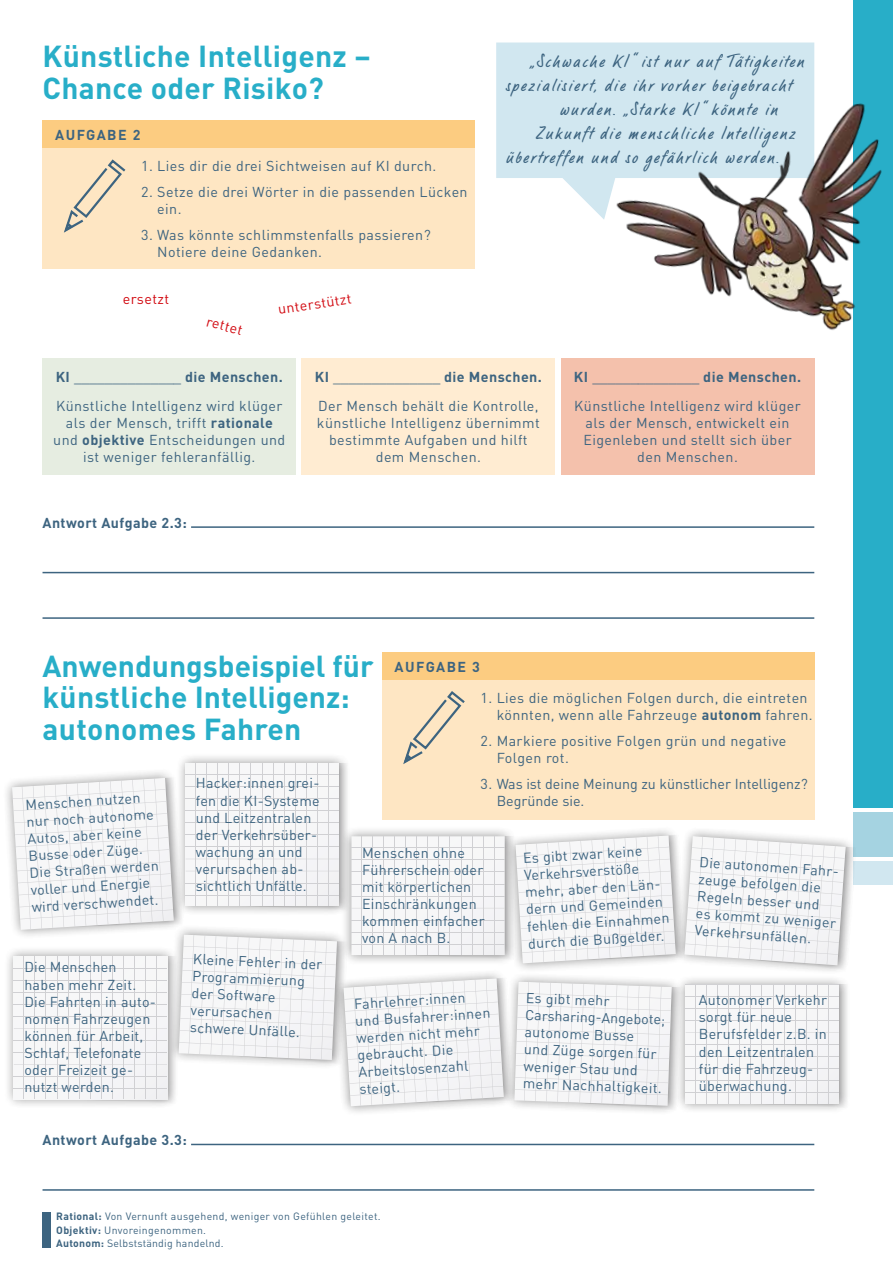
<style>
.page{position:relative;width:893px;height:1263px;background:#fff}
.page>*{position:absolute;margin:0;border:0;box-sizing:border-box;transform-origin:0 0}
.t1{font:700 30px/31.5px "DIN";letter-spacing:.01em;color:#28aec8}
.t2{font:18px "LP Bambus";letter-spacing:.12em;color:#3d6480}
.t3{font:14.25px/17.1px "DIN";letter-spacing:.02em;color:#3d6480}
.t4{font:700 14.25px "DIN";letter-spacing:.03em;color:#3d6480}
.t5{font:14.25px/17.1px "DIN";color:#3d6480}
.t6{font:14.25px "DIN";letter-spacing:.03em;color:#d20a11}
.t7{font:10.5px "DIN";letter-spacing:.03em;color:#3d6480}
.s1{font-weight:400}
.s2{font-weight:700}
</style>
<div class="page">
<div style="left:382px;top:676px;width:432px;height:143px;background:#fee6c3"></div>
<div style="left:2px;top:767px;width:184px;height:173px;background:#000;opacity:.5"></div>
<div style="left:3px;top:945px;width:178px;height:165px;background:#000;opacity:.5"></div>
<div style="left:43px;top:138px;width:432px;height:131px;background:#fee6c3"></div>
<div style="left:302px;top:358px;width:253px;height:117px;background:#ffecd2"></div>
<div style="left:43px;top:358px;width:253px;height:117px;background:#e6ede1"></div>
<div style="left:561px;top:358px;width:253px;height:117px;background:#f4c1ac"></div>
<div style="left:43px;top:120px;width:432px;height:28px;background:#fccc81"></div>
<hr style="left:43px;top:617px;width:771px;height:2px;background:#3d6480">
<hr style="left:43px;top:572px;width:771px;height:1px;background:#3d6480">
<hr style="left:191px;top:526px;width:623px;height:2px;background:#3d6480">
<hr style="left:43px;top:1189px;width:771px;height:2px;background:#3d6480">
<hr style="left:191px;top:1144px;width:623px;height:1px;background:#3d6480">
<div style="left:43px;top:1212px;width:8px;height:35px;background:#3d6480"></div>
<div style="left:382px;top:652px;width:432px;height:27px;background:#fccc81"></div>
<svg style="left:64px;top:159px;width:62px;height:74px"></svg>
<div style="left:854px;top:0;width:39px;height:808px;background:#28aec8"></div>
<div style="left:854px;top:861px;width:39px;height:23px;background:#d1e7f0"></div>
<div style="left:854px;top:812px;width:39px;height:45px;background:#a5d3e1"></div>
<svg style="left:12px;top:689px;width:844px;height:423px"></svg>
<svg style="left:496px;top:43px;width:318px;height:158px;background:#d4e8f1"></svg>
<img style="left:586px;top:87px;width:296px;height:281px">
<h2 class="t1" style="left:43px;top:40px;width:330px">Künstliche Intelligenz –<br>Chance oder Risiko?</h2>
<h3 class="t4" style="left:55px;top:125px;width:87px">AUFGABE 2</h3>
<p class="t3" style="left:141px;top:157px;width:297px">1. Lies dir die drei Sichtweisen auf KI durch.</p>
<p class="t3" style="left:157px;top:183px;width:312px;text-indent:-16px">2. Setze die drei Wörter in die passenden Lücken ein.</p>
<p class="t3" style="left:157px;top:226px;width:275px;text-indent:-16px">3. Was könnte schlimmstenfalls passieren?<br>Notiere deine Gedanken.</p>
<p class="t6" style="left:123px;top:290px;width:48px">ersetzt</p>
<p class="t6" style="left:277px;top:301px;width:75px;rotate:-9deg">unterstützt</p>
<p class="t6" style="left:209px;top:312px;width:38px;rotate:16deg">rettet</p>
<p class="t2" style="left:529px;top:51px;width:276px">„Schwache KI“ ist nur auf Tätigkeiten</p>
<p class="t2" style="left:505px;top:75px;width:286px">spezialisiert, die ihr vorher beigebracht</p>
<p class="t2" style="left:559px;top:99px;width:219px">wurden. „Starke KI“ könnte in</p>
<p class="t2" style="left:535px;top:122px;width:261px">Zukunft die menschliche Intelligenz</p>
<p class="t2" style="left:505px;top:146px;width:275px">übertreffen und so gefährlich werden.</p>
<p class="t4" style="left:56px;top:368px;width:229px">KI <span class="s1">______________</span> die Menschen.</p>
<p class="t3" style="left:53px;top:397px;width:234px;text-align:center">Künstliche Intelligenz wird klüger als der Mensch, trifft <span class="s2">rationale </span>und <span class="s2">objektive</span> Entscheidungen und ist weniger fehleranfällig.</p>
<p class="t4" style="left:43px;top:513px;width:146px">Antwort Aufgabe 2.3:</p>
<p class="t4" style="left:315px;top:368px;width:229px">KI <span class="s1">______________</span> die Menschen.</p>
<p class="t3" style="left:317px;top:397px;width:224px;text-align:center">Der Mensch behält die Kontrolle, künstliche Intelligenz übernimmt bestimmte Aufgaben und hilft dem Menschen.</p>
<p class="t4" style="left:574px;top:368px;width:229px">KI <span class="s1">______________</span> die Menschen.</p>
<p class="t3" style="left:574px;top:397px;width:228px;text-align:center">Künstliche Intelligenz wird klüger als der Mensch, entwickelt ein<br>Eigenleben und stellt sich über den Menschen.</p>
<h2 class="t1" style="left:43px;top:649px;width:333px">Anwendungsbeispiel für künstliche Intelligenz: autonomes Fahren</h2>
<h3 class="t4" style="left:395px;top:657px;width:87px">AUFGABE 3</h3>
<p class="t3" style="left:497px;top:689px;width:318px;text-indent:-16px">1. Lies die möglichen Folgen durch, die eintreten könnten, wenn alle Fahrzeuge <span class="s2">autonom</span> fahren.</p>
<p class="t3" style="left:497px;top:732px;width:291px;text-indent:-16px">2. Markiere positive Folgen grün und negative<br>Folgen rot.</p>
<p class="t5" style="left:497px;top:775px;width:313px;text-indent:-16px">3. Was ist deine Meinung zu künstlicher Intelligenz?<br>Begründe sie.</p>
<p class="t3" style="left:196px;top:774px;width:125px">Hacker:innen grei&shy;fen die KI-Systeme und Leitzentralen der Verkehrsüber&shy;wachung an und verursachen ab&shy;sichtlich Unfälle.</p>
<p class="t3" style="left:24px;top:796px;width:132px;rotate:-4deg">M enschen nutzen nur noch autonome<br>Autos, aber keine<br>Busse oder Züge.<br>D ie Straßen w erden voller und Energie w ird verschw endet.</p>
<p class="t3" style="left:522px;top:850px;width:144px;rotate:-4deg">Es gibt zw ar keine<br>Verkehrsverstöße mehr, aber den Län&shy;dern und Gemeinden fehlen die Einnahmen durch die Bußgelder.</p>
<p class="t3" style="left:362px;top:844px;width:124px">Menschen ohne<br>Führerschein oder mit körperlichen<br>Einschränkungen kommen einfacher von A nach B.</p>
<p class="t3" style="left:700px;top:853px;width:142px;rotate:4deg">D ie autonomen Fahr&shy;zeuge befolgen die<br>R egeln besser und es kommt zu w eniger<br>Verkehrsunfällen.</p>
<p class="t3" style="left:24px;top:958px;width:133px">Die Menschen haben mehr Zeit.<br>Die Fahrten in auto&shy;nomen Fahrzeugen können für Arbeit,<br>Schlaf, Telefonate oder Freizeit ge&shy;nutzt werden.</p>
<p class="t3" style="left:194px;top:949px;width:131px;rotate:3deg">Kleine Fehler in der<br>Programmierung der Softw are verursachen<br>schw ere U nfälle.</p>
<p class="t4" style="left:43px;top:1131px;width:146px">Antwort Aufgabe 3.3:</p>
<p class="t3" style="left:353px;top:996px;width:137px;rotate:-4deg">Fahrlehrer:innen und Busfahrer:innen w erden nicht mehr gebraucht.D ie<br>Arbeitslosenzahl steigt.</p>
<p class="t7" style="left:56px;top:1210px;width:326px"><span class="s2">Rational:</span> Von Vernunft ausgehend, weniger von Gefühlen geleitet.</p>
<p class="t7" style="left:56px;top:1223px;width:151px"><span class="s2">Objektiv:</span> Unvoreingenommen.</p>
<p class="t7" style="left:56px;top:1237px;width:169px"><span class="s2">Autonom:</span> Selbstständig handelnd.</p>
<p class="t3" style="left:526px;top:989px;width:145px;rotate:2deg">Es gibt mehr<br>Carsharing-Angebote; autonome Busse<br>und Züge sorgen für w eniger Stau und mehr N achhaltigkeit.</p>
<p class="t3" style="left:699px;top:991px;width:130px">Autonomer Verkehr sorgt für neue<br>Berufsfelder z.B. in den Leitzentralen für die Fahrzeug&shy;überwachung.</p>
</div>
